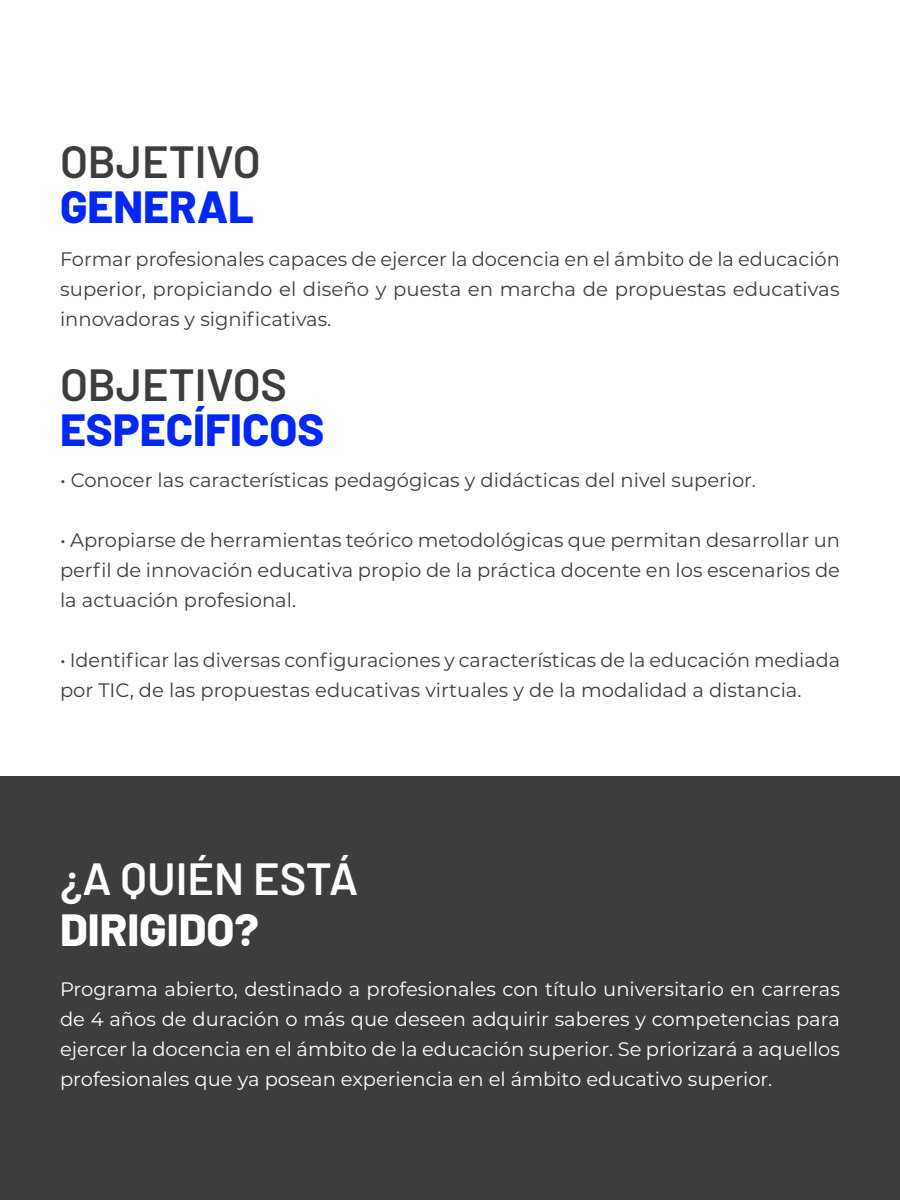
<style>
.page{position:relative;width:900px;height:1200px;background:#fff}
.page>*{position:absolute;margin:0;border:0;box-sizing:border-box;transform-origin:0 0}
.t1{font:800 45px "Barlow";color:#0027f3}
.t2{font:600 45px "Barlow";color:#3d3d3b}
.t3{font:600 45px "Barlow";color:#fff}
.t4{font:800 45px "Barlow";color:#fff}
.t5{font:19.5px/30px "Montserrat";color:#3d3d3b;text-align:justify}
.t6{font:19.5px/30px "Montserrat";color:#fff;text-align:justify}
</style>
<div class="page">
<div style="left:0;top:777px;width:900px;height:423px;background:#3d3d3b"></div>
<h1 class="t2" style="left:60px;top:129px;width:202px">OBJETIVO</h1>
<h1 class="t1" style="left:60px;top:174px;width:196px">GENERAL</h1>
<p class="t5" style="left:60px;top:243px;width:781px">Formar profesionales capaces de ejercer la docencia en el ámbito de la educación superior, propiciando el diseño y puesta en marcha de propuestas educativas innovadoras y significativas.</p>
<h1 class="t2" style="left:60px;top:352px;width:229px">OBJETIVOS</h1>
<h1 class="t1" style="left:60px;top:396px;width:266px">ESPECÍFICOS</h1>
<p class="t5" style="left:60px;top:464px;width:698px">• Conocer las características pedagógicas y didácticas del nivel superior.</p>
<p class="t5" style="left:60px;top:524px;width:782px">• Apropiarse de herramientas teórico metodológicas que permitan desarrollar un perfil de innovación educativa propio de la práctica docente en los escenarios de la actuación profesional.</p>
<p class="t5" style="left:60px;top:644px;width:782px">• Identificar las diversas configuraciones y características de la educación mediada por TIC, de las propuestas educativas virtuales y de la modalidad a distancia.</p>
<h1 class="t3" style="left:60px;top:846px;width:300px">¿A QUIÉN ESTÁ</h1>
<h1 class="t4" style="left:60px;top:896px;width:200px">DIRIGIDO?</h1>
<p class="t6" style="left:60px;top:974px;width:782px">Programa abierto, destinado a profesionales con título universitario en carreras de 4 años de duración o más que deseen adquirir saberes y competencias para ejercer la docencia en el ámbito de la educación superior. Se priorizará a aquellos profesionales que ya posean experiencia en el ámbito educativo superior.</p>
</div>
